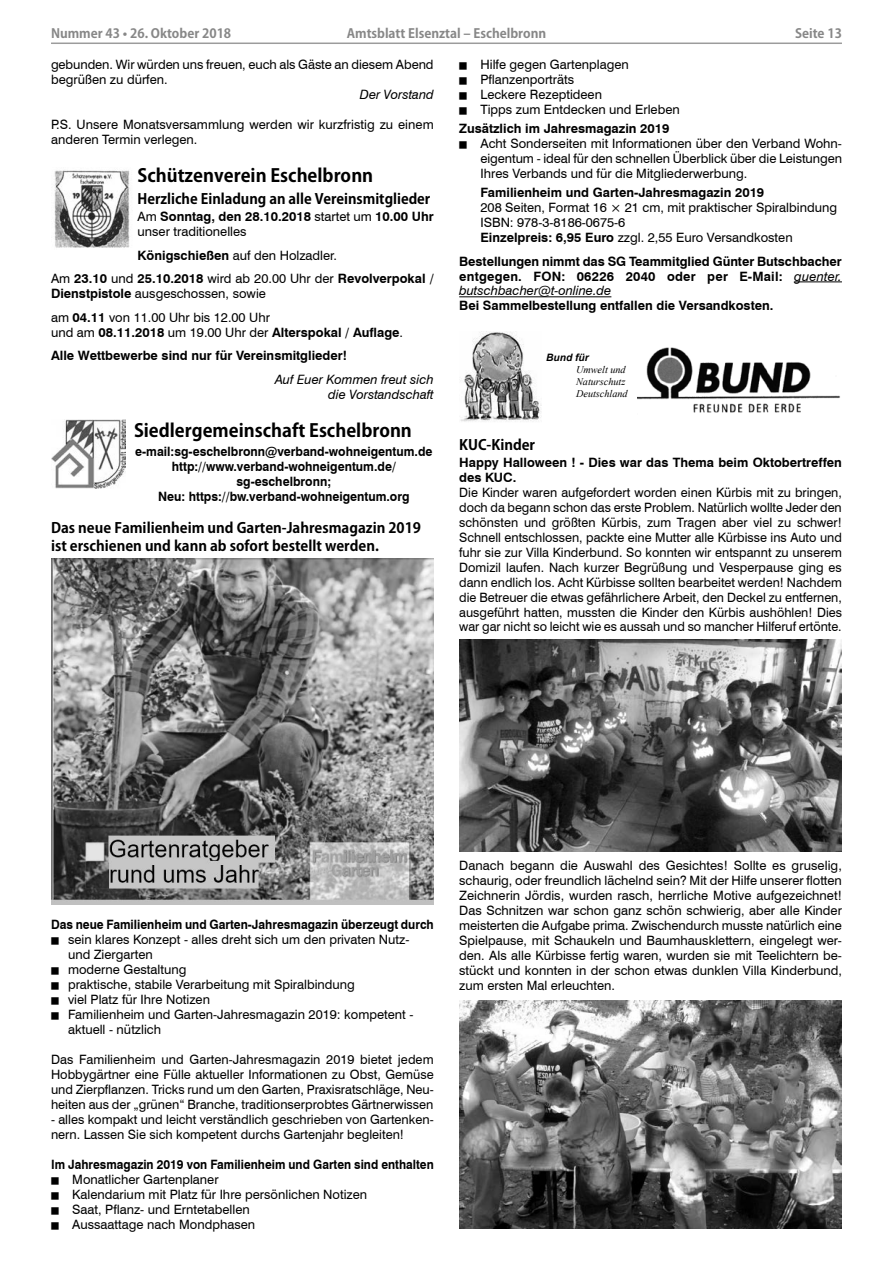
<style>
.page{position:relative;width:893px;height:1263px;background:#fff}
.page>*{position:absolute;margin:0;border:0;box-sizing:border-box;transform-origin:0 0}
.t1{font:700 18px "Koz Go Pro";color:#000}
.t2{font:700 14.25px/17.4px "Koz Go Pro";color:#000}
.t3{font:12.9px/15px "Swiss 721 BT";color:#000}
.t4{font:700 12.9px/15px "Swiss 721 BT";color:#000}
.t5{font:700 12.9px/15px "Swiss 721 BT";color:#000;text-align:center;scale:.95 1}
.t6{font:700 12.9px "Swiss 721 BT";color:#000;scale:.93 1}
.t7{font:700 12.9px "Swiss 721 BT";color:#000;scale:.92 1}
.t8{font:italic 12.9px/15px "Swiss 721 BT";color:#000;text-align:right}
.t9{font:700 12.75px "Koz Go Pro";color:#878787}
.t10{font:italic 10.2px/12.3px "Times New Roman";color:#000}
.t11{font:italic 700 10.2px "Arial";color:#000}
.s1{font-weight:700}
.s2{font-weight:400}
.s3{font-size:10.5px}
.s4{font-weight:400;font-size:10.5px}
.s5{font-weight:400;font-style:italic}
</style>
<div class="page">
<hr style="left:51px;top:43px;width:791px;height:1px;background:#9c9c9c">
<hr style="left:794px;top:282px;width:48px;height:1px;background:#000">
<hr style="left:459px;top:296px;width:152px;height:1px;background:#000">
<img style="left:54px;top:170px;width:76px;height:78px">
<img style="left:51px;top:420px;width:74px;height:69px">
<img style="left:51px;top:558px;width:383px;height:346px">
<img style="left:637px;top:347px;width:203px;height:66px">
<img style="left:460px;top:331px;width:81px;height:91px">
<img style="left:459px;top:639px;width:383px;height:213px">
<img style="left:459px;top:1001px;width:383px;height:228px">
<p class="t9" style="left:51px;top:25px;width:182px">Nummer 43 • 26. Oktober 2018</p>
<p class="t9" style="left:347px;top:25px;width:201px">Amtsblatt Elsenztal – Eschelbronn</p>
<p class="t9" style="left:795px;top:25px;width:48px">Seite 13</p>
<p class="t3" style="left:51px;top:57px;width:384px">gebunden. Wir würden uns freuen, euch als Gäste an diesem Abend begrüßen zu dürfen.</p>
<p class="t8" style="left:360px;top:87px;width:75px">Der Vorstand</p>
<p class="t3" style="left:51px;top:117px;width:384px">P.S. Unsere Monatsversammlung werden wir kurzfristig zu einem anderen Termin verlegen.</p>
<h1 class="t1" style="left:138px;top:164px;width:237px">Schützenverein Eschelbronn</h1>
<p class="t2" style="left:138px;top:191px;width:294px">Herzliche Einladung an alle Vereinsmitglieder</p>
<p class="t3" style="left:138px;top:208px;width:298px">Am <span class="s1">Sonntag, den 28.10.2018</span> startet um <span class="s1">10.00 Uhr </span>unser traditionelles</p>
<p class="t4" style="left:51px;top:243px;width:384px;line-height:23.5px;text-indent:87px">Königschießen <span class="s2">auf den Holzadler.<br>Am</span> 23.10 <span class="s2">und</span> 25.10.2018 <span class="s2">wird ab 20.00 Uhr der</span> Revolverpokal /</p>
<p class="t3" style="left:51px;top:281px;width:220px;line-height:23.5px"><span class="s1">Dienstpistole</span> ausgeschossen, sowie am <span class="s1">04.11</span> von 11.00 Uhr bis 12.00 Uhr</p>
<p class="t4" style="left:51px;top:320px;width:354px;line-height:23.5px"><span class="s2">und am</span> 08.11.2018 <span class="s2">um 19.00 Uhr der</span> Alterspokal / Auflage<span class="s2">.<br></span>Alle Wettbewerbe sind nur für Vereinsmitglieder!</p>
<p class="t8" style="left:275px;top:371px;width:160px">Auf Euer Kommen freut sich die Vorstandschaft</p>
<h1 class="t1" style="left:134px;top:418px;width:279px">Siedlergemeinschaft Eschelbronn</h1>
<p class="t5" style="left:135px;top:443px;width:314px">e-mail:sg-eschelbronn@verband-wohneigentum.de http://www.verband-wohneigentum.de/ sg-eschelbronn;<br>Neu: https://bw.verband-wohneigentum.org</p>
<p class="t2" style="left:51px;top:520px;width:371px">Das neue Familienheim und Garten-Jahresmagazin 2019 ist erschienen und kann ab sofort bestellt werden.</p>
<p class="t3" style="left:459px;top:57px;width:171px"><span class="s3">■</span> Hilfe gegen Gartenplagen</p>
<p class="t3" style="left:459px;top:72px;width:116px"><span class="s3">■</span> Pflanzenporträts</p>
<p class="t3" style="left:459px;top:87px;width:144px"><span class="s3">■</span> Leckere Rezeptideen</p>
<p class="t4" style="left:459px;top:100px;width:222px;line-height:19.2px"><span class="s4">■</span> <span class="s2">Tipps zum Entdecken und Erleben<br></span>Zusätzlich im Jahresmagazin 2019</p>
<p class="t3" style="left:480px;top:136px;width:363px;text-align:justify;text-indent:-21px"><span class="s3">■</span> Acht Sonderseiten mit Informationen über den Verband Wohn&shy;eigentum - ideal für den schnellen Überblick über die Leistungen Ihres Verbands und für die Mitgliederwerbung.</p>
<p class="t4" style="left:480px;top:185px;width:285px">Familienheim und Garten-Jahresmagazin 2019</p>
<p class="t3" style="left:480px;top:200px;width:358px">208 Seiten, Format 16 × 21 cm, mit praktischer Spiralbindung<br>ISBN: 978-3-8186-0675-6<br><span class="s1">Einzelpreis: 6,95 Euro</span> zzgl. 2,55 Euro Versandkosten</p>
<p class="t4" style="left:459px;top:253px;width:384px;text-align:justify">Bestellungen nimmt das SG Teammitglied Günter Butschbacher entgegen. FON: 06226 2040 oder per E-Mail: <span class="s5">guenter. butschbacher@t-online.de</span></p>
<p class="t4" style="left:459px;top:298px;width:316px">Bei Sammelbestellung entfallen die Versandkosten.</p>
<p class="t11" style="left:546px;top:350px;width:44px">Bund für</p>
<p class="t10" style="left:576px;top:363px;width:53px">Umwelt und<br>Naturschutz<br>Deutschland</p>
<p class="t2" style="left:459px;top:437px;width:77px">KUC-Kinder</p>
<p class="t4" style="left:459px;top:455px;width:384px">Happy Halloween ! - Dies war das Thema beim Oktobertreffen des KUC.</p>
<p class="t3" style="left:459px;top:484px;width:384px;text-align:justify">Die Kinder waren aufgefordert worden einen Kürbis mit zu bringen, doch da begann schon das erste Problem. Natürlich wollte Jeder den schönsten und größten Kürbis, zum Tragen aber viel zu schwer!<br>Schnell entschlossen, packte eine Mutter alle Kürbisse ins Auto und fuhr sie zur Villa Kinderbund. So konnten wir entspannt zu unserem Domizil laufen. Nach kurzer Begrüßung und Vesperpause ging es dann endlich los. Acht Kürbisse sollten bearbeitet werden! Nachdem die Betreuer die etwas gefährlichere Arbeit, den Deckel zu entfernen, ausgeführt hatten, mussten die Kinder den Kürbis aushöhlen! Dies war gar nicht so leicht wie es aussah und so mancher Hilferuf ertönte.</p>
<p class="t6" style="left:51px;top:915px;width:413px">Das neue Familienheim und Garten-Jahresmagazin überzeugt durch</p>
<p class="t3" style="left:68px;top:931px;width:343px;text-indent:-17px"><span class="s3">■</span> sein klares Konzept - alles dreht sich um den privaten Nutz&shy;und Ziergarten</p>
<p class="t3" style="left:51px;top:961px;width:137px"><span class="s3">■</span> moderne Gestaltung</p>
<p class="t3" style="left:51px;top:976px;width:305px"><span class="s3">■</span> praktische, stabile Verarbeitung mit Spiralbindung</p>
<p class="t3" style="left:51px;top:991px;width:160px"><span class="s3">■</span> viel Platz für Ihre Notizen</p>
<p class="t3" style="left:68px;top:1006px;width:347px;text-indent:-17px"><span class="s3">■</span> Familienheim und Garten-Jahresmagazin 2019: kompetent - aktuell - nützlich</p>
<p class="t3" style="left:51px;top:1051px;width:384px;text-align:justify">Das Familienheim und Garten-Jahresmagazin 2019 bietet jedem Hobbygärtner eine Fülle aktueller Informationen zu Obst, Gemüse und Zierpflanzen. Tricks rund um den Garten, Praxisratschläge, Neu&shy;heiten aus der „grünen“ Branche, traditionserprobtes Gärtnerwissen</p>
<p class="t3" style="left:51px;top:1111px;width:384px">- alles kompakt und leicht verständlich geschrieben von Gartenken&shy;nern. Lassen Sie sich kompetent durchs Gartenjahr begleiten!</p>
<p class="t7" style="left:51px;top:1156px;width:418px">Im Jahresmagazin 2019 von Familienheim und Garten sind enthalten</p>
<p class="t3" style="left:51px;top:1172px;width:169px"><span class="s3">■</span> Monatlicher Gartenplaner</p>
<p class="t3" style="left:51px;top:1187px;width:318px"><span class="s3">■</span> Kalendarium mit Platz für Ihre persönlichen Notizen</p>
<p class="t3" style="left:51px;top:1202px;width:200px"><span class="s3">■</span> Saat, Pflanz- und Erntetabellen</p>
<p class="t3" style="left:51px;top:1217px;width:206px"><span class="s3">■</span> Aussaattage nach Mondphasen</p>
<p class="t3" style="left:459px;top:858px;width:384px;text-align:justify">Danach begann die Auswahl des Gesichtes! Sollte es gruselig, schaurig, oder freundlich lächelnd sein? Mit der Hilfe unserer flotten Zeichnerin Jördis, wurden rasch, herrliche Motive aufgezeichnet!<br>Das Schnitzen war schon ganz schön schwierig, aber alle Kinder meisterten die Aufgabe prima. Zwischendurch musste natürlich eine Spielpause, mit Schaukeln und Baumhausklettern, eingelegt wer&shy;den. Als alle Kürbisse fertig waren, wurden sie mit Teelichtern be&shy;stückt und konnten in der schon etwas dunklen Villa Kinderbund, zum ersten Mal erleuchten.</p>
</div>
